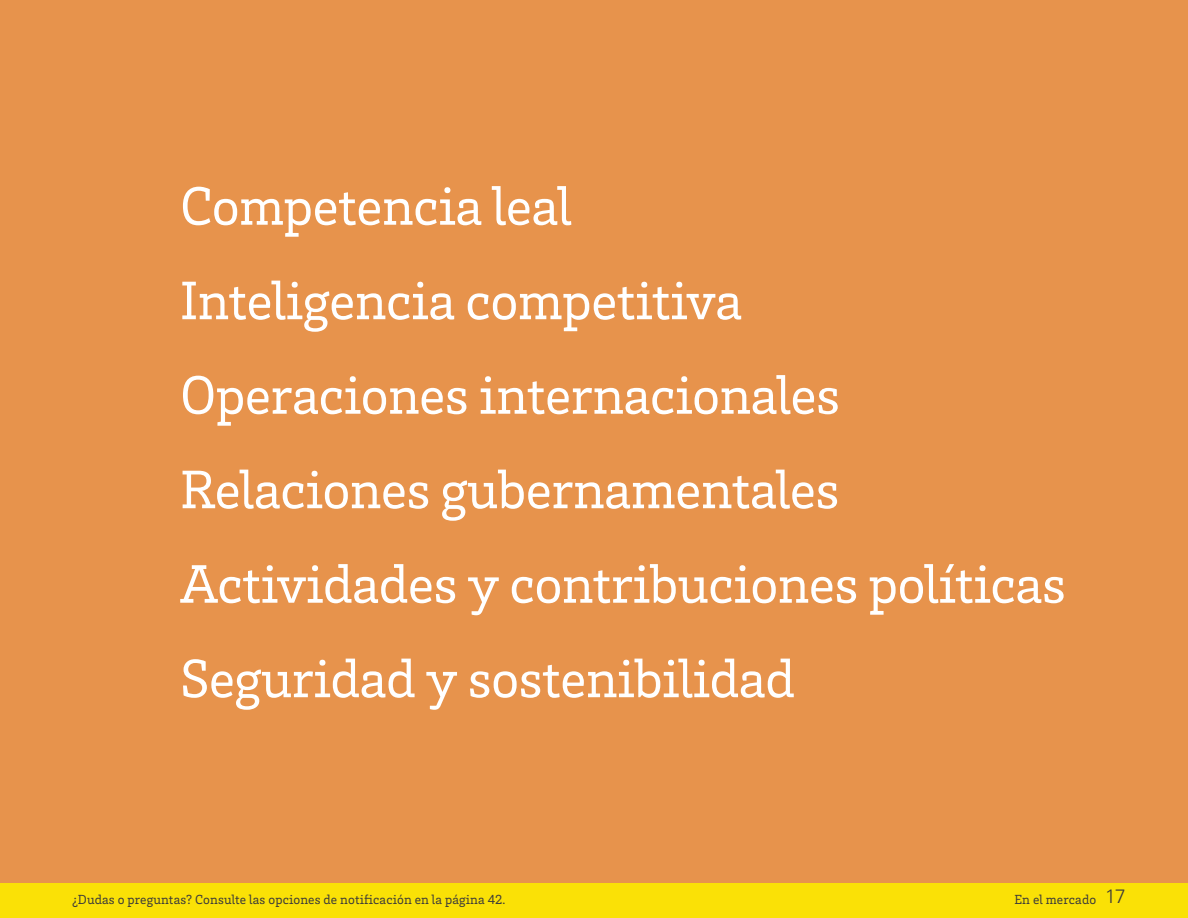
<style>
.page{position:relative;width:1188px;height:918px;background:#e7934c}
.page>*{position:absolute;margin:0;border:0;box-sizing:border-box;transform-origin:0 0}
.Intro_text{font:55.5px "Brix Slab";letter-spacing:-.01em;color:#fff}
.folio{font:300 19.5px "Univers LT Pro 45";color:#3c3b3a}
.folio_-_text{font:13.5px "Brix Slab";letter-spacing:.01em;color:#3c3b3a}
</style>
<div class="page">
<div style="left:0;top:883px;width:1188px;height:35px;background:#fae106"></div>
<p class="Intro_text" style="left:180px;top:170px;width:393px">Competencia leal</p>
<p class="Intro_text" style="left:180px;top:265px;width:564px">Inteligencia competitiva</p>
<p class="Intro_text" style="left:180px;top:359px;width:662px">Operaciones internacionales</p>
<p class="Intro_text" style="left:180px;top:454px;width:661px">Relaciones gubernamentales</p>
<p class="Intro_text" style="left:180px;top:548px;width:888px">Actividades y contribuciones políticas</p>
<p class="Intro_text" style="left:180px;top:643px;width:616px">Seguridad y sostenibilidad</p>
<p class="folio_-_text" style="left:72px;top:891px;width:435px">¿Dudas o preguntas? Consulte las opciones de notificación en la página 42.</p>
<p class="folio_-_text" style="left:1014px;top:891px;width:83px">En el mercado</p>
<p class="folio" style="left:1105px;top:885px;width:22px">17</p>
</div>
